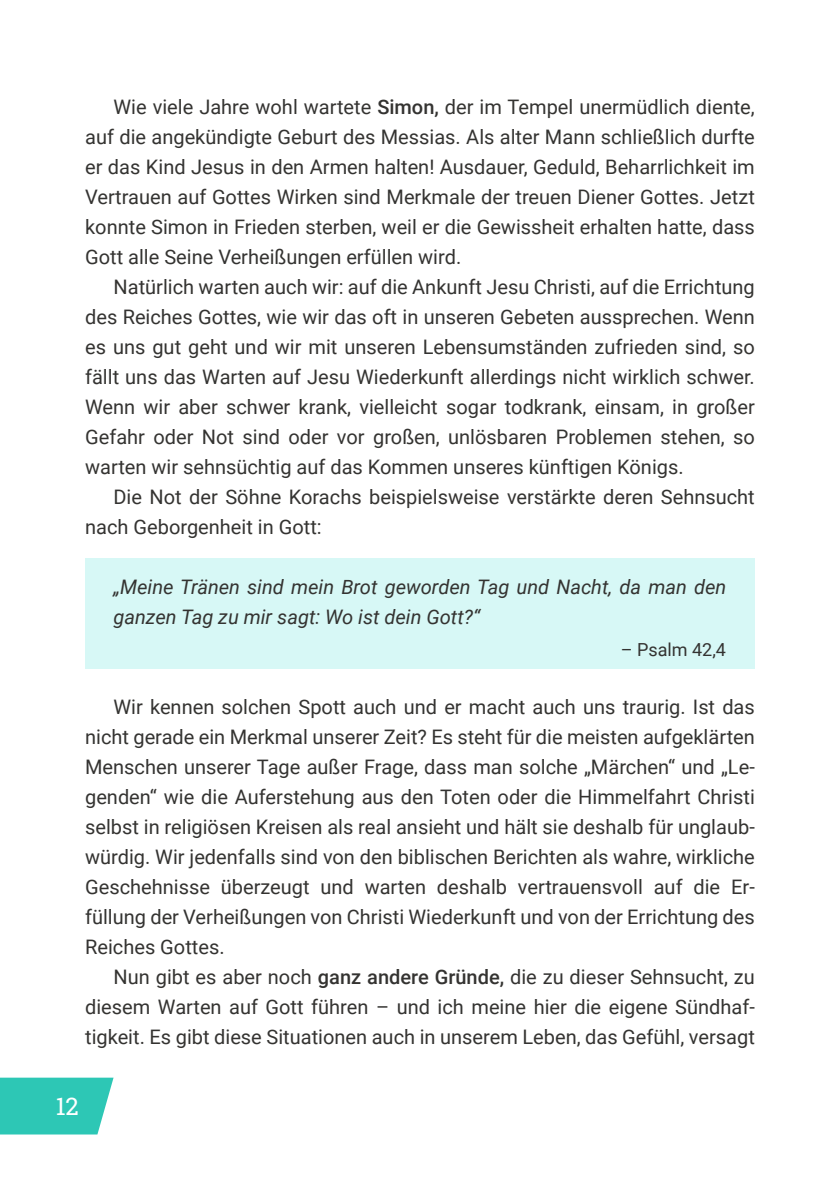
<style>
.page{position:relative;width:840px;height:1191px;background:#fff}
.page>*{position:absolute;margin:0;border:0;box-sizing:border-box;transform-origin:0 0}
.t1{font:24px "Roboto Slab";color:#fff}
.t2{font:20px/30px "Roboto";color:#343331;text-align:justify}
.t3{font:italic 20px/30px "Roboto";color:#343331}
.t4{font:18px "Roboto";color:#343331}
.s1{font-weight:500}
</style>
<div class="page">
<svg style="left:0;top:1077px;width:113px;height:57px;background:#3dcbba"></svg>
<div style="left:85px;top:558px;width:669px;height:110px;background:#d7f8f6"></div>
<p class="t2" style="left:85px;top:94px;width:670px;text-indent:28px">Wie viele Jahre wohl wartete <span class="s1">Simon,</span> der im Tempel unermüdlich diente, auf die angekündigte Geburt des Messias. Als alter Mann schließlich durfte er das Kind Jesus in den Armen halten! Ausdauer, Geduld, Beharrlichkeit im Vertrauen auf Gottes Wirken sind Merkmale der treuen Diener Gottes. Jetzt konnte Simon in Frieden sterben, weil er die Gewissheit erhalten hatte, dass Gott alle Seine Verheißungen erfüllen wird.</p>
<p class="t2" style="left:85px;top:274px;width:670px;text-indent:28px">Natürlich warten auch wir: auf die Ankunft Jesu Christi, auf die Errichtung des Reiches Gottes, wie wir das oft in unseren Gebeten aussprechen. Wenn es uns gut geht und wir mit unseren Lebensumständen zufrieden sind, so fällt uns das Warten auf Jesu Wiederkunft allerdings nicht wirklich schwer.<br>Wenn wir aber schwer krank, vielleicht sogar todkrank, einsam, in großer Gefahr oder Not sind oder vor großen, unlösbaren Problemen stehen, so warten wir sehnsüchtig auf das Kommen unseres künftigen Königs.</p>
<p class="t2" style="left:85px;top:484px;width:670px;text-indent:28px">Die Not der Söhne Korachs beispielsweise verstärkte deren Sehnsucht nach Geborgenheit in Gott:</p>
<p class="t3" style="left:113px;top:574px;width:614px">„Meine Tränen sind mein Brot geworden Tag und Nacht, da man den ganzen Tag zu mir sagt: Wo ist dein Gott?“</p>
<p class="t4" style="left:620px;top:642px;width:107px">– Psalm 42,4</p>
<p class="t2" style="left:85px;top:694px;width:670px;text-indent:28px">Wir kennen solchen Spott auch und er macht auch uns traurig. Ist das nicht gerade ein Merkmal unserer Zeit? Es steht für die meisten aufgeklärten Menschen unserer Tage außer Frage, dass man solche „Märchen“ und „Le‐ genden“ wie die Auferstehung aus den Toten oder die Himmelfahrt Christi selbst in religiösen Kreisen als real ansieht und hält sie deshalb für unglaub‐ würdig. Wir jedenfalls sind von den biblischen Berichten als wahre, wirkliche Geschehnisse überzeugt und warten deshalb vertrauensvoll auf die Er‐ füllung der Verheißungen von Christi Wiederkunft und von der Errichtung des Reiches Gottes.</p>
<p class="t2" style="left:85px;top:964px;width:671px;text-indent:28px">Nun gibt es aber noch <span class="s1">ganz andere Gründe,</span> die zu dieser Sehnsucht, zu diesem Warten auf Gott führen – und ich meine hier die eigene Sündhaf‐ tigkeit. Es gibt diese Situationen auch in unserem Leben, das Gefühl, versagt</p>
<p class="t1" style="left:56px;top:1089px;width:24px">12</p>
</div>
